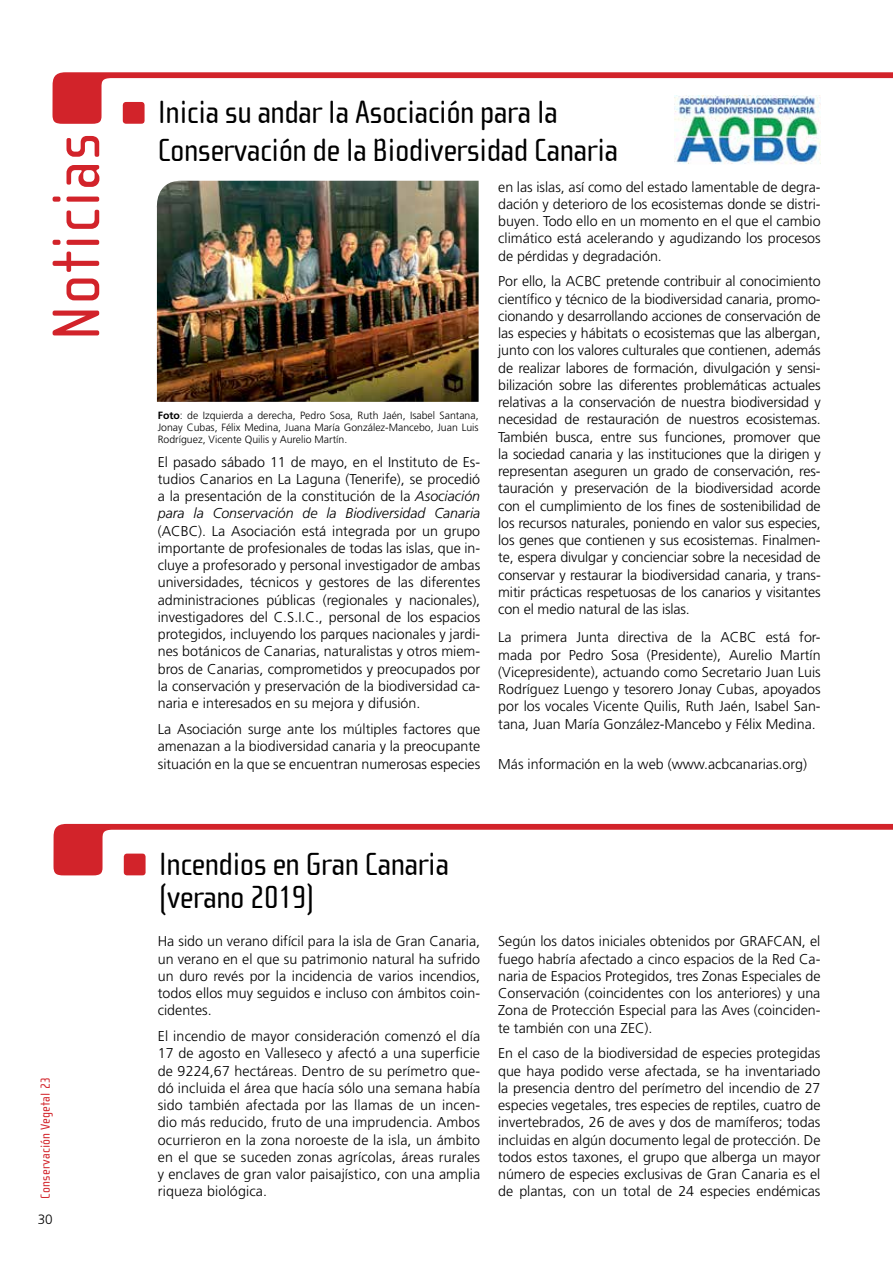
<style>
.page{position:relative;width:893px;height:1263px;background:#fff}
.page>*{position:absolute;margin:0;border:0;box-sizing:border-box;transform-origin:0 0}
.t1{font:69px "Cholla Sans";color:#d2232a}
.t2{font:33px/37.5px "Cholla Sans";letter-spacing:-.02em;color:#000}
.t3{font:300 14.25px/17.2px "Frutiger";color:#000;text-align:justify}
.t4{font:13.5px "Cholla Sans";letter-spacing:.01em;color:#d2232a}
.t5{font:300 13.5px "Frutiger";color:#000}
.t6{font:300 10.5px/12px "Frutiger";color:#000;text-align:justify}
.s1{font-weight:700}
.s2{font-style:italic}
</style>
<div class="page">
<svg style="left:53px;top:72px;width:840px;height:52px"></svg>
<img style="left:156px;top:181px;width:323px;height:221px">
<img style="left:674px;top:96px;width:147px;height:68px">
<svg style="left:54px;top:824px;width:839px;height:52px"></svg>
<h1 class="t1" style="left:39px;top:341px;width:210px;rotate:-90deg">Noticias</h1>
<p class="t4" style="left:38px;top:1198px;width:123px;rotate:-90deg">Conservación Vegetal 23</p>
<p class="t5" style="left:38px;top:1212px;width:17px">30</p>
<h2 class="t2" style="left:157px;top:94px;width:463px">Inicia su andar la Asociación para la<br>Conservación de la Biodiversidad Canaria</h2>
<p class="t6" style="left:158px;top:410px;width:322px"><span class="s1">Foto</span>: de Izquierda a derecha, Pedro Sosa, Ruth Jaén, Isabel Santana, Jonay C ubas, Félix Medina, Juana María González-Mancebo, Juan Luis Rodríguez, Vicente Quilis y Aurelio Martín.</p>
<p class="t3" style="left:158px;top:453px;width:324px">El pasado sábado 11 de mayo, en el Instituto de Es&shy;tudios Canarios en La Laguna (Tenerife), se procedió a la presentación de la constitución de la <span class="s2">Asociación para la Conservación de la Biodiversidad Canaria</span></p>
<p class="t3" style="left:158px;top:522px;width:324px">(AC BC). La Asociación está integrada por un grupo importante de profesionales de todas las islas, que in&shy;cluye a profesorado y personal investigador de ambas universidades, técnicos y gestores de las diferentes administraciones públicas (regionales y nacionales), investigadores del C.S.I.C., personal de los espacios protegidos, incluyendo los parques nacionales y jardi&shy;nes botánicos de C anarias, naturalistas y otros miem&shy;bros de Canarias, comprometidos y preocupados por la conservación y preservación de la biodiversidad ca&shy;naria e interesados en su mejora y difusión.</p>
<p class="t3" style="left:158px;top:721px;width:324px">La Asociación surge ante los múltiples factores que amenazan a la biodiversidad canaria y la preocupante situación en la que se encuentran numerosas especies</p>
<p class="t3" style="left:498px;top:178px;width:324px">en las islas, así como del estado lamentable de degra&shy;dación y deterioro de los ecosistemas donde se distri&shy;buyen. Todo ello en un momento en el que el cambio climático está acelerando y agudizando los procesos de pérdidas y degradación.</p>
<p class="t3" style="left:498px;top:273px;width:324px">Por ello, la AC BC pretende contribuir al conocimiento científico y técnico de la biodiversidad canaria, promo&shy;cionando y desarrollando acciones de conservación de las especies y hábitats o ecosistemas que las albergan, junto con los valores culturales que contienen, además de realizar labores de formación, divulgación y sensi&shy;bilización sobre las diferentes problemáticas actuales relativas a la conservación de nuestra biodiversidad y necesidad de restauración de nuestros ecosistemas.<br>También busca, entre sus funciones, promover que la sociedad canaria y las instituciones que la dirigen y representan aseguren un grado de conservación, res&shy;tauración y preservación de la biodiversidad acorde con el cumplimiento de los fines de sostenibilidad de los recursos naturales, poniendo en valor sus especies, los genes que contienen y sus ecosistemas. Finalmen&shy;te, espera divulgar y concienciar sobre la necesidad de conservar y restaurar la biodiversidad canaria, y trans&shy;mitir prácticas respetuosas de los canarios y visitantes con el medio natural de las islas.</p>
<p class="t3" style="left:498px;top:629px;width:324px">La primera Junta directiva de la AC BC está for&shy;mada por Pedro Sosa (Presidente), Aurelio Martín (Vicepresidente), actuando como Secretario Juan Luis Rodríguez Luengo y tesorero Jonay C ubas, apoyados por los vocales Vicente Quilis, Ruth Jaén, Isabel San&shy;tana, Juan María González-Mancebo y Félix Medina.</p>
<p class="t3" style="left:498px;top:755px;width:310px">Más información en la web (www.acbcanarias.org)</p>
<h2 class="t2" style="left:158px;top:848px;width:292px;line-height:33px">Incendios en Gran Canaria (verano 2019)</h2>
<p class="t3" style="left:158px;top:933px;width:324px">Ha sido un verano difícil para la isla de Gran Canaria, un verano en el que su patrimonio natural ha sufrido un duro revés por la incidencia de varios incendios, todos ellos muy seguidos e incluso con ámbitos coin&shy;cidentes.</p>
<p class="t3" style="left:158px;top:1028px;width:324px">El incendio de mayor consideración comenzó el día 17 de agosto en Valleseco y afectó a una superficie de 9224,67 hectáreas. Dentro de su perímetro que&shy;dó incluida el área que hacía sólo una semana había sido también afectada por las llamas de un incen&shy;dio más reducido, fruto de una imprudencia. Ambos ocurrieron en la zona noroeste de la isla, un ámbito en el que se suceden zonas agrícolas, áreas rurales y enclaves de gran valor paisajístico, con una amplia riqueza biológica.</p>
<p class="t3" style="left:498px;top:933px;width:324px;text-indent:304px">, el fuego habría afectado a cinco espacios de la Red Ca&shy;naria de Espacios Protegidos, tres Zonas Especiales de Conservación (coincidentes con los anteriores) y una Zona de Protección Especial para las Aves (coinciden&shy;te también con una ZEC).</p>
<p class="t3" style="left:498px;top:1045px;width:324px">En el caso de la biodiversidad de especies protegidas que haya podido verse afectada, se ha inventariado la presencia dentro del perímetro del incendio de 27 especies vegetales, tres especies de reptiles, cuatro de invertebrados, 26 de aves y dos de mamíferos; todas incluidas en algún documento legal de protección. De todos estos taxones, el grupo que alberga un mayor número de especies exclusivas de Gran Canaria es el de plantas, con un total de 24 especies endémicas</p>
<p class="t3" style="left:498px;top:933px;width:252px">Según los datos iniciales obtenidos por GRA</p>
<p class="t3" style="left:767px;top:933px;width:17px">FCAN</p>
</div>
